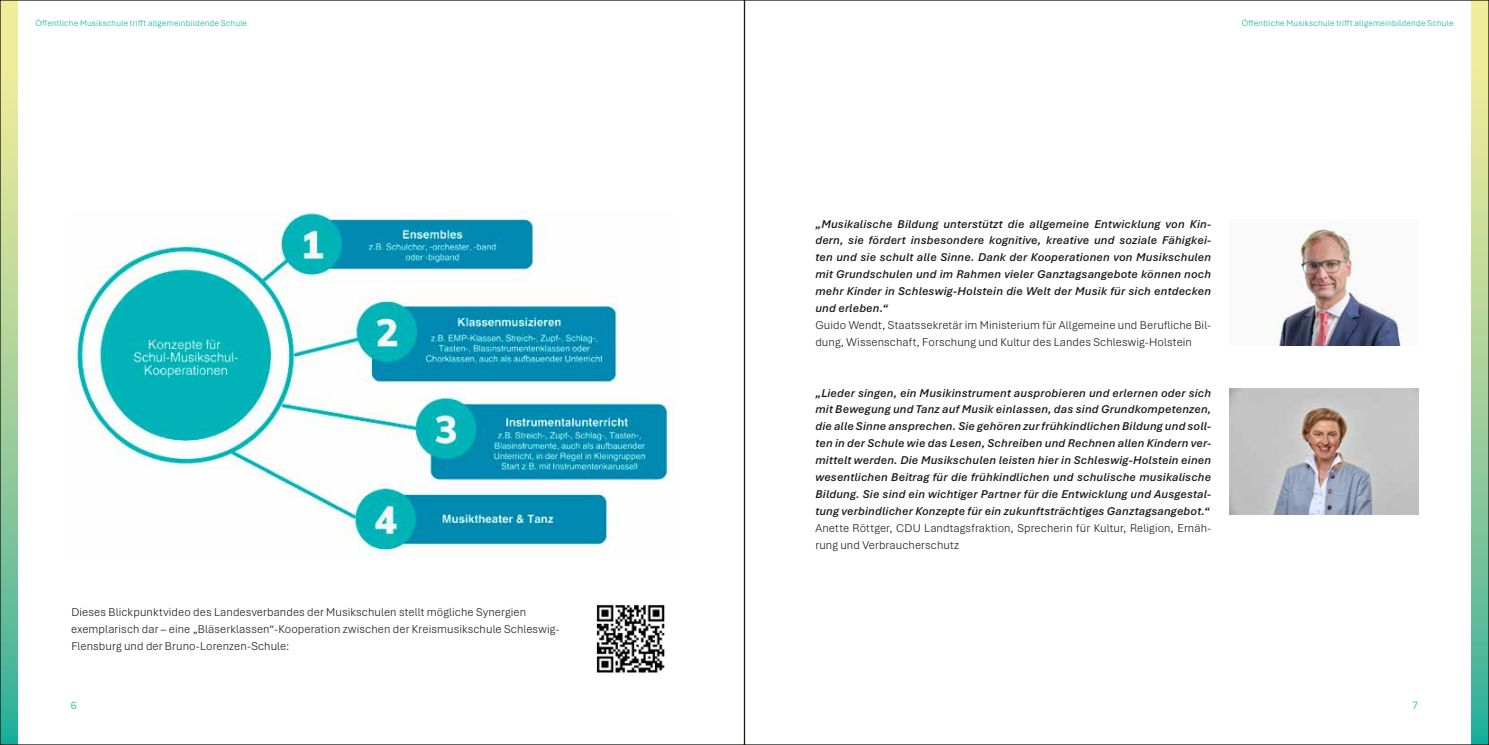
<style>
.page{position:relative;width:1489px;height:745px;background:#fff}
.page>*{position:absolute;margin:0;border:0;box-sizing:border-box;transform-origin:0 0}
.t1{font:italic 600 11.88px/16.9px "Aptos";letter-spacing:.015em;color:#181716;text-align:justify}
.t2{font:300 11.88px/16.9px "Aptos";letter-spacing:.01em;color:#181716}
.t3{font:300 11.25px "Aptos";color:#01af9a}
.t4{font:300 8.75px "Aptos";letter-spacing:.02em;color:#01af9a}
</style>
<div class="page">
<svg style="left:1471px;top:2px;width:15px;height:740px;background:#a1d19b"></svg>
<svg style="left:2px;top:2px;width:16px;height:740px;background:#a2d19b"></svg>
<img style="left:71px;top:210px;width:602px;height:344px">
<img style="left:596px;top:605px;width:69px;height:68px">
<img style="left:1278px;top:220px;width:124px;height:125px">
<img style="left:1229px;top:388px;width:188px;height:126px">
<p class="t4" style="left:35px;top:17px;width:213px">Öffentliche Musikschule trifft allgemeinbildende Schule</p>
<p class="t4" style="left:1241px;top:17px;width:213px">Öffentliche Musikschule trifft allgemeinbildende Schule</p>
<p class="t1" style="left:815px;top:214px;width:397px">„Musikalische Bildung unterstützt die allgemeine Entwicklung von Kin&shy;dern, sie fördert insbesondere kognitive, kreative und soziale Fähigkei&shy;ten und sie schult alle Sinne. Dank der Kooperationen von Musikschulen mit Grundschulen und im Rahmen vieler Ganztagsangebote können noch mehr Kinder in Schleswig-Holstein die Welt der Musik für sich entdecken und erleben.“</p>
<p class="t2" style="left:815px;top:316px;width:397px">Guido Wendt, Staatssekretär im Ministerium für Allgemeine und Berufliche Bil&shy;dung, Wissenschaft, Forschung und Kultur des Landes Schleswig-Holstein</p>
<p class="t2" style="left:71px;top:603px;width:489px">Dieses Blickpunktvideo des Landesverbandes der Musikschulen stellt mögliche Synergien exemplarisch dar – eine „Bläserklassen“-Kooperation zwischen der Kreismusikschule Schleswig-<br>Flensburg und der Bruno-Lorenzen-Schule:</p>
<p class="t1" style="left:815px;top:383px;width:397px">„Lieder singen, ein Musikinstrument ausprobieren und erlernen oder sich mit Bewegung und Tanz auf Musik einlassen, das sind Grundkompetenzen, die alle Sinne ansprechen. Sie gehören zur frühkindlichen Bildung und soll&shy;ten in der Schule wie das Lesen, Schreiben und Rechnen allen Kindern ver&shy;mittelt werden. Die Musikschulen leisten hier in Schleswig-Holstein einen wesentlichen Beitrag für die frühkindlichen und schulische musikalische Bildung. Sie sind ein wichtiger Partner für die Entwicklung und Ausgestal&shy;tung verbindlicher Konzepte für ein zukunftsträchtiges Ganztagsangebot.“</p>
<p class="t2" style="left:815px;top:518px;width:397px">Anette Röttger, CDU Landtagsfraktion, Sprecherin für Kultur, Religion, Ernäh&shy;rung und Verbraucherschutz</p>
<p class="t3" style="left:71px;top:697px;width:8px">6</p>
<p class="t3" style="left:1411px;top:697px;width:8px">7</p>
</div>
